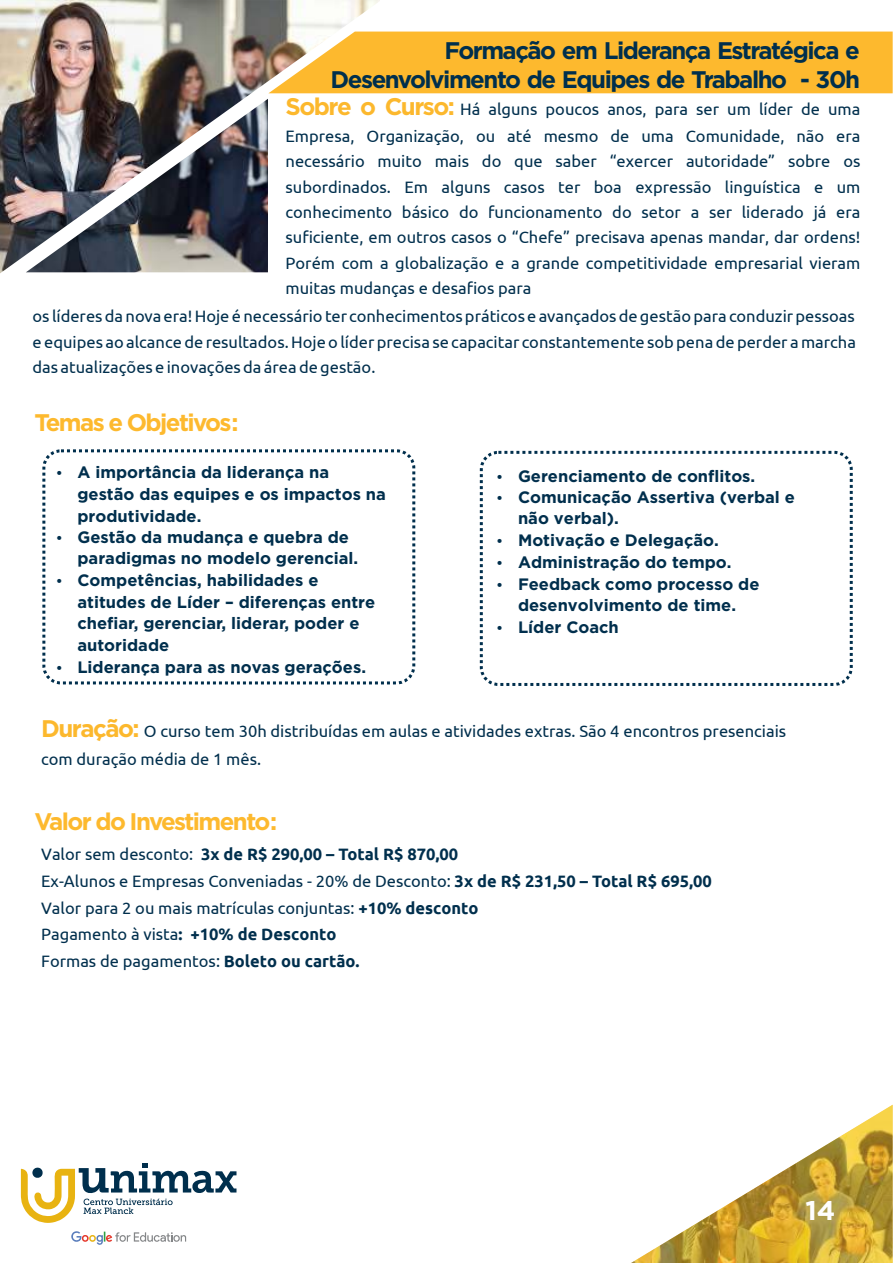
<style>
.page{position:relative;width:893px;height:1263px;background:#fff}
.page>*{position:absolute;margin:0;border:0;box-sizing:border-box;transform-origin:0 0}
.t1{font:700 27px "Gotham";color:#fefefe}
.t2{font:700 24px/29.2px "Gotham";letter-spacing:-.06em;color:#002f4d;text-align:right}
.t3{font:700 24px "Gotham";letter-spacing:-.065em;color:#fdb92e}
.t4{font:16.5px/25.2px "Ubuntu";color:#002f4d}
.t5{font:700 16.5px/21.6px "Gotham";color:#002f4d}
.s1{font-family:"Gotham";font-weight:700;font-size:24px;color:#fcb82d}
.s2{font-weight:700}
</style>
<div class="page">
<svg style="left:71px;top:1231px;width:115px;height:14px"></svg>
<svg style="left:21px;top:1163px;width:215px;height:60px"></svg>
<img style="left:631px;top:1105px;width:262px;height:158px">
<div style="left:42px;top:449px;width:373px;height:235px;border:3px dashed #002f4d;border-radius:17px"></div>
<div style="left:480px;top:451px;width:373px;height:235px;border:3px dashed #002f4d;border-radius:17px"></div>
<img style="left:0;top:0;width:380px;height:273px">
<img style="left:26px;top:99px;width:242px;height:173px">
<svg style="left:268px;top:32px;width:625px;height:61px;background:#f9b937"></svg>
<h2 class="t2" style="left:331px;top:35px;width:531px">Formação em Liderança Estratégica e<br>Desenvolvimento de Equipes de Trabalho - 30h</h2>
<p class="t4" style="left:286px;top:94px;width:576px;line-height:27.6px"><span class="s1">Sobre o Curso:</span> Há alguns poucos anos, para ser um líder de uma<br>Empresa, Organização, ou até mesmo de uma Comunidade, não era</p>
<p class="t4" style="left:286px;top:148px;width:576px;text-align:justify">necessário muito mais do que saber “exercer autoridade” sobre os subordinados. Em alguns casos ter boa expressão linguística e um conhecimento básico do funcionamento do setor a ser liderado já era suficiente, em outros casos o “Chefe” precisava apenas mandar, dar ordens!<br>Porém com a globalização e a grande competitividade empresarial vieram muitas mudanças e desafios para</p>
<p class="t4" style="left:33px;top:303px;width:825px;text-align:justify">os líderes da novaera! Hoje é necessário ter conhecimentospráticose avançadosde gestão para conduzirpessoas e equipes ao alcance de resultados. Hoje o líder precisa se capacitar constantementesob pena de perder a marcha das atualizações e inovações da área de gestão.</p>
<h2 class="t3" style="left:35px;top:408px;width:206px">Temas e Objetivos:</h2>
<p class="t5" style="left:77px;top:461px;width:310px">A importância da liderança na gestão das equipes e os impactos na produtividade.<br>Gestão da mudança e quebra de paradigmas no modelo gerencial.<br>Competências, habilidades e atitudes de Líder – diferenças entre chefiar, gerenciar, liderar, poder e autoridade<br>Liderança para as novas gerações.</p>
<p class="t5" style="left:518px;top:465px;width:278px">Gerenciamento de conflitos.<br>Comunicação Assertiva (verbal e não verbal).<br>Motivação e Delegação.<br>Administração do tempo.<br>Feedback como processo de desenvolvimento de time.<br>Líder Coach</p>
<p class="t4" style="left:41px;top:716px;width:747px;line-height:29px"><span class="s1">Duração:</span> O curso tem 30h distribuídas em aulas e atividades extras. São 4 encontros presenciais com duração média de 1 mês.</p>
<h2 class="t3" style="left:35px;top:807px;width:244px">Valor do Investimento:</h2>
<p class="t4" style="left:41px;top:840px;width:672px;line-height:26.7px">Valor sem desconto: <span class="s2">3x de R$ 290,00 – Total R$ 870,00<br></span>Ex-Alunos e Empresas Conveniadas - 20% de Desconto: <span class="s2">3x de R$ 231,50 – Total R$ 695,00<br></span>Valor para 2 ou mais matrículas conjuntas: <span class="s2">+10% desconto<br></span>Pagamento à vista<span class="s2">: +10% de Desconto<br></span>Formas de pagamentos: <span class="s2">Boleto ou cartão.</span></p>
<h1 class="t1" style="left:805px;top:1194px;width:31px">14</h1>
</div>
